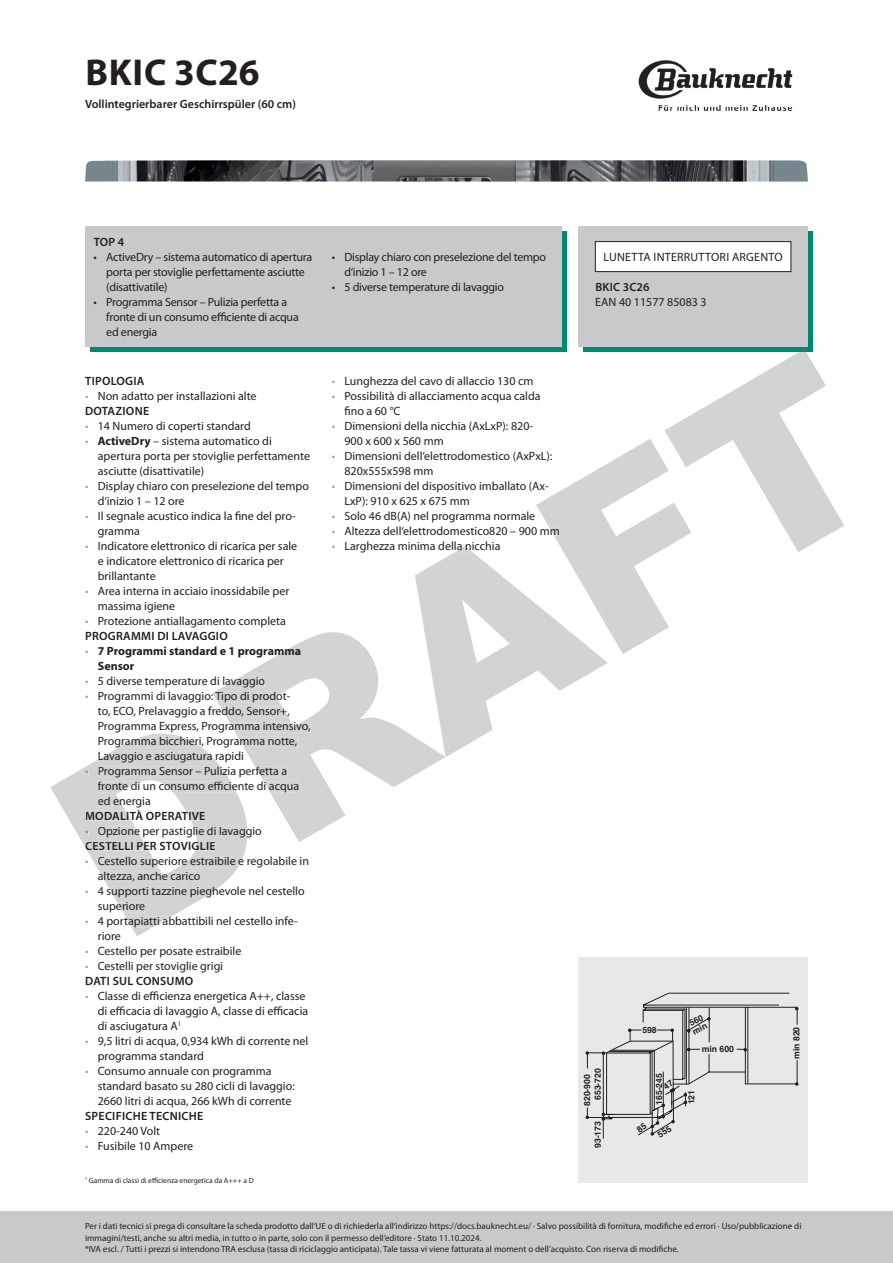
<style>
.page{position:relative;width:893px;height:1263px;background:#fff}
.page>*{position:absolute;margin:0;border:0;box-sizing:border-box;transform-origin:0 0}
.t1{font:700 37.5px "Myriad Pro";letter-spacing:.015em;color:#231f20}
.t2{font:12px/15px "Myriad Pro";color:#231f20}
.t3{font:12px/15px "Myriad Pro";letter-spacing:-.02em;color:#231f20}
.t4{font:600 12px "Myriad Pro";letter-spacing:.01em;color:#231f20}
.t5{font:700 12px "Myriad Pro";color:#231f20}
.t6{font:12px "Myriad Pro";letter-spacing:.02em;color:#231f20}
.t7{font:12px/15px "Myriad Pro";color:#9ea0a2}
.t8{font:12px "Myriad Pro";color:#888a8c}
.t9{font:9px/11.2px "Myriad Pro";color:#231f20}
.t10{font:700 8.7px "Helvetica";color:#231f20}
.t11{font:7.5px "Myriad Pro";color:#231f20}
.s1{color:#9ea0a2}
.s2{font-weight:600}
.s3{font-weight:700}
.s4{color:#888a8c}
</style>
<div class="page">
<img style="left:638px;top:60px;width:155px;height:52px">
<div style="left:0;top:1212px;width:893px;height:51px;background:#c7c9cb"></div>
<img style="left:85px;top:160px;width:723px;height:22px">
<div style="left:90px;top:232px;width:477px;height:120px;background:#008871"></div>
<div style="left:85px;top:227px;width:476px;height:120px;background:#c7c9cb"></div>
<div style="left:584px;top:232px;width:229px;height:120px;background:#008871"></div>
<div style="left:578px;top:227px;width:230px;height:120px;background:#c7c9cb"></div>
<div style="left:595px;top:242px;width:196px;height:30px;background:#fff"></div>
<div style="left:595px;top:241px;width:196px;height:31px;border:1px solid #231f20"></div>
<div style="left:578px;top:958px;width:230px;height:225px;background:#e7e8e8"></div>
<hr style="left:603px;top:1053px;width:1px;height:86px;background:#231f20">
<svg style="left:241px;top:632px;width:204px;height:203px"></svg>
<svg style="left:273px;top:647px;width:28px;height:11px"></svg>
<svg style="left:50px;top:677px;width:261px;height:259px"></svg>
<svg style="left:415px;top:349px;width:429px;height:408px"></svg>
<svg style="left:586px;top:992px;width:212px;height:146px"></svg>
<h1 class="t1" style="left:85px;top:48px;width:176px">BKIC 3C26</h1>
<p class="t4" style="left:85px;top:97px;width:212px">Vollintegrierbarer Geschirrspüler (60 cm)</p>
<p class="t4" style="left:94px;top:236px;width:32px">TOP 4</p>
<p class="t3" style="left:106px;top:250px;width:207px;text-indent:-13px">• ActiveDry – sistema automatico di apertura porta per stoviglie perfettamente asciutte (disattivatile)</p>
<p class="t3" style="left:106px;top:295px;width:194px;text-indent:-13px">• Programma Sensor – Pulizia perfetta a fronte di un consumo efficiente di acqua ed energia</p>
<p class="t4" style="left:85px;top:375px;width:61px">TIPOLOGIA</p>
<p class="t2" style="left:85px;top:389px;width:173px"><span class="s1">•</span> Non adatto per installazioni alte<br><span class="s2">DOTAZIONE</span></p>
<p class="t2" style="left:85px;top:419px;width:167px"><span class="s1">•</span> 14 Numero di coperti standard</p>
<p class="t2" style="left:98px;top:434px;width:214px;text-indent:-13px"><span class="s1">•</span> <span class="s3">ActiveDry</span> – sistema automatico di apertura porta per stoviglie perfettamente asciutte (disattivatile)</p>
<p class="t2" style="left:98px;top:479px;width:213px;text-indent:-13px"><span class="s1">•</span> Display chiaro con preselezione del tempo d‘inizio 1 – 12 ore</p>
<p class="t2" style="left:98px;top:509px;width:199px;text-indent:-13px"><span class="s1">•</span> Il segnale acustico indica la fine del pro&shy;gramma</p>
<p class="t2" style="left:98px;top:539px;width:201px;text-indent:-13px"><span class="s1">•</span> Indicatore elettronico di ricarica per sale e indicatore elettronico di ricarica per brillantante</p>
<p class="t2" style="left:98px;top:584px;width:193px;text-indent:-13px"><span class="s1">•</span> Area interna in acciaio inossidabile per massima igiene</p>
<p class="t2" style="left:85px;top:614px;width:202px"><span class="s1">•</span> Protezione antiallagamento completa<br><span class="s2">PROGRAMMI DI LAVAGGIO</span></p>
<p class="t7" style="left:85px;top:644px;width:5px">•</p>
<p class="t5" style="left:98px;top:658px;width:38px">Sensor</p>
<p class="t7" style="left:85px;top:674px;width:5px">• •</p>
<p class="t5" style="left:98px;top:643px;width:205px">7 Programmi standard e 1 programma</p>
<p class="t2" style="left:98px;top:674px;width:214px">5 diverse temperature di lavaggio Programmi di lavaggio: Tipo di prodot-<br>to, ECO, Prelavaggio a freddo, Sensor+, Programma Express, Programma intensivo, Programma bicchieri, Programma notte,</p>
<p class="t2" style="left:98px;top:764px;width:203px">Programma Sensor – Pulizia perfetta a fronte di un consumo efficiente di acqua</p>
<p class="t2" style="left:98px;top:749px;width:148px">Lavaggio e asciugatura rapidi</p>
<p class="t8" style="left:85px;top:765px;width:5px">•</p>
<p class="t2" style="left:214px;top:779px;width:11px">f</p>
<p class="t2" style="left:214px;top:779px;width:11px">f</p>
<p class="t2" style="left:98px;top:794px;width:55px">ed energia</p>
<p class="t4" style="left:85px;top:810px;width:122px">MODALITÀ OPERATIVE</p>
<p class="t2" style="left:85px;top:824px;width:178px"><span class="s4">•</span> Opzione per pastiglie di lavaggio<br><span class="s2">CESTELLI PER STOVIGLIE</span></p>
<p class="t2" style="left:98px;top:854px;width:213px">Cestello superiore estraibile e regolabile in altezza, anche carico<br>4 supporti tazzine pieghevole nel cestello superiore<br>4 portapiatti abbattibili nel cestello infe-</p>
<p class="t7" style="left:85px;top:854px;width:5px">•</p>
<p class="t7" style="left:85px;top:884px;width:5px">•</p>
<p class="t7" style="left:85px;top:914px;width:5px">•</p>
<p class="t2" style="left:98px;top:929px;width:25px">riore</p>
<p class="t2" style="left:85px;top:944px;width:158px"><span class="s1">•</span> Cestello per posate estraibile</p>
<p class="t2" style="left:85px;top:959px;width:140px"><span class="s1">•</span> Cestelli per stoviglie grigi<br><span class="s2">DATI SUL CONSUMO</span></p>
<p class="t2" style="left:98px;top:989px;width:212px;text-indent:-13px"><span class="s1">•</span> Classe di efficienza energetica A++, classe di efficacia di lavaggio A, classe di efficacia di asciugatura A<sup>1</sup></p>
<p class="t2" style="left:98px;top:1034px;width:212px;text-indent:-13px"><span class="s1">•</span> 9,5 litri di acqua, 0,934 kWh di corrente nel programma standard</p>
<p class="t2" style="left:98px;top:1064px;width:199px;text-indent:-13px"><span class="s1">•</span> Consumo annuale con programma standard basato su 280 cicli di lavaggio:<br>2660 litri di acqua, 266 kWh di corrente</p>
<p class="t4" style="left:85px;top:1110px;width:120px">SPECIFICHE TECNICHE</p>
<p class="t2" style="left:85px;top:1124px;width:77px"><span class="s1">•</span> 220-240 Volt</p>
<p class="t2" style="left:85px;top:1139px;width:110px"><span class="s1">•</span> Fusibile 10 Ampere</p>
<p class="t11" style="left:85px;top:1176px;width:170px"><sup>1</sup> Gamma di classi di efficienza energetica da A+++ a D</p>
<p class="t3" style="left:344px;top:250px;width:203px;text-indent:-13px">• Display chiaro con preselezione del tempo d‘inizio 1 – 12 ore</p>
<p class="t3" style="left:332px;top:280px;width:174px">• 5 diverse temperature di lavaggio</p>
<p class="t2" style="left:332px;top:374px;width:203px"><span class="s1">•</span> Lunghezza del cavo di allaccio 130 cm</p>
<p class="t2" style="left:344px;top:389px;width:198px;text-indent:-13px"><span class="s1">•</span> Possibilità di allacciamento acqua calda fino a 60 °C</p>
<p class="t2" style="left:344px;top:419px;width:190px;text-indent:-13px"><span class="s1">•</span> Dimensioni della nicchia (AxLxP): 820-<br>900 x 600 x 560 mm</p>
<p class="t2" style="left:344px;top:449px;width:209px;text-indent:-13px"><span class="s1">•</span> Dimensioni dell‘elettrodomestico (AxPxL):<br>820x555x598 mm</p>
<p class="t2" style="left:344px;top:479px;width:206px;text-indent:-13px"><span class="s1">•</span> Dimensioni del dispositivo imballato (Ax-<br>LxP): 910 x 625 x 675 mm</p>
<p class="t2" style="left:332px;top:509px;width:205px"><span class="s1">•</span> Solo 46 dB(A) nel programma normale <span class="s1">•<br>•</span></p>
<p class="t2" style="left:344px;top:524px;width:217px">Altezza dell‘elettrodomestico820 – 900 mm</p>
<p class="t2" style="left:344px;top:539px;width:158px">Larghezza minima della nicchia</p>
<p class="t6" style="left:604px;top:251px;width:181px">LUNETTA INTERRUTTORI ARGENTO</p>
<p class="t4" style="left:595px;top:281px;width:56px">BKIC 3C26</p>
<p class="t2" style="left:595px;top:295px;width:113px">EAN 40 11577 85083 3</p>
<p class="t10" style="left:591px;top:1100px;width:33px;rotate:-90deg">653-720</p>
<p class="t10" style="left:591px;top:1148px;width:28px;rotate:-90deg">93-173</p>
<p class="t10" style="left:580px;top:1106px;width:33px;rotate:-90deg">820-900</p>
<p class="t10" style="left:642px;top:1023px;width:16px">598</p>
<p class="t10" style="left:652px;top:1105px;width:33px;rotate:-90deg">165-245</p>
<p class="t10" style="left:702px;top:1042px;width:34px">min 600</p>
<p class="t10" style="left:684px;top:1104px;width:16px;rotate:-90deg">121</p>
<p class="t10" style="left:789px;top:1059px;width:34px;rotate:-90deg">min 820</p>
<p class="t9" style="left:85px;top:1221px;width:718px">Per i dati tecnici si prega di consultare la scheda prodotto dall‘UE o di richiederla all‘indirizzo https://docs.bauknecht.eu/ · Salvo possibilità di fornitura, modifiche ed errori · Uso/pubblicazione di immagini/testi, anche su altri media, in tutto o in parte, solo con il permesso dell‘editore · Stato 11.10.2024.<br>*IVA escl. / Tutti i prezzi si intendono TRA esclusa (tassa di riciclaggio anticipata). Tale tassa vi viene fatturata al moment o dell’acquisto. Con riserva di modifiche.</p>
</div>
